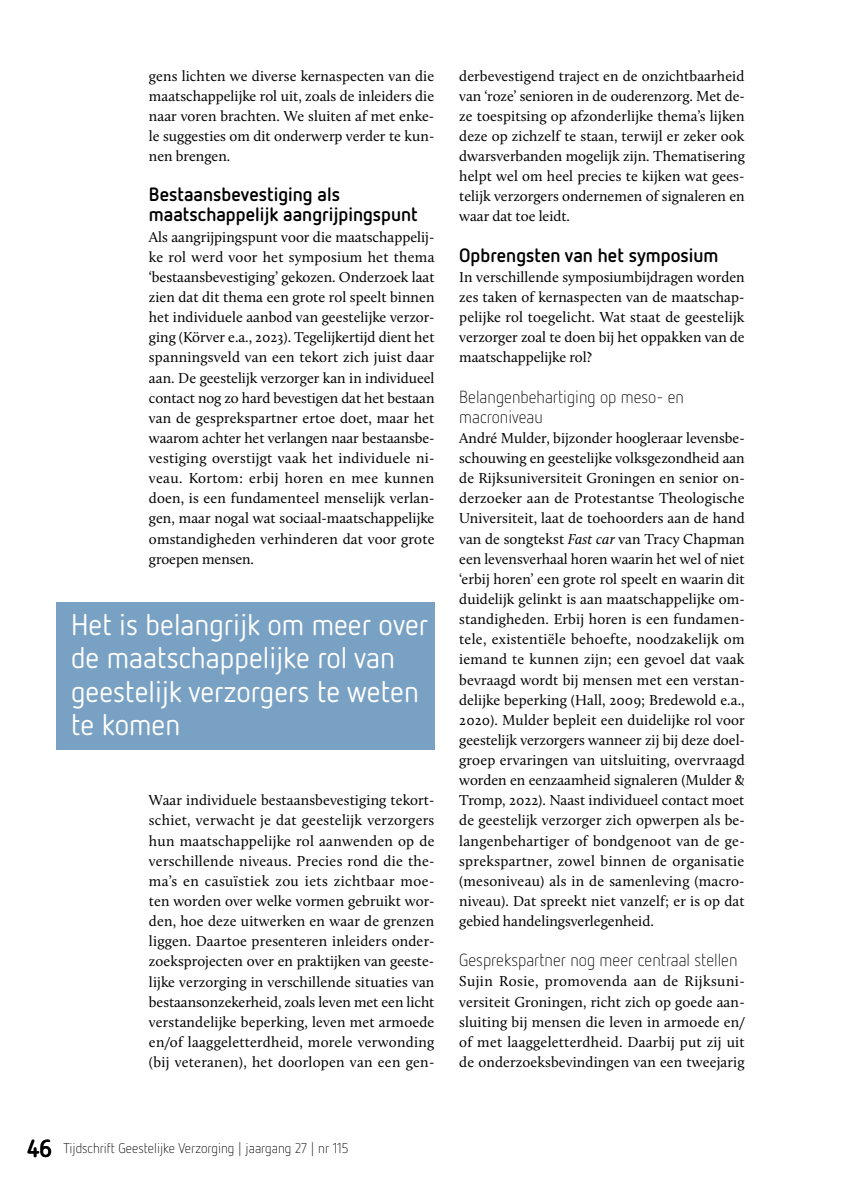
<style>
.page{position:relative;width:844px;height:1191px;background:#fff}
.page>*{position:absolute;margin:0;border:0;box-sizing:border-box;transform-origin:0 0}
.t1{font:29.75px/33.2px "Netto OT";color:#fff}
.t2{font:700 19.25px/20.1px "Netto OT";color:#000}
.t3{font:300 17.5px/20.1px "Netto OT";color:#000}
.t4{font:14.88px/20.1px "Calluna";color:#000;text-align:justify}
.t5{font:300 14px "Netto OT";color:#000}
.s1{font-style:italic}
.s2{font-weight:700;font-size:24.5px}
</style>
<div class="page">
<div style="left:56px;top:602px;width:378px;height:148px;background:#78a1c4"></div>
<p class="t4" style="left:149px;top:65px;width:287px">gens lichten we diverse kernaspecten van die maatschappelijke rol uit, zoals de inleiders die naar voren brachten. We sluiten af met enke&shy;le suggesties om dit onderwerp verder te kun&shy;nen brengen.</p>
<p class="t2" style="left:149px;top:184px;width:270px">Bestaansbevestiging als maatschappelijk aangrijpingspunt</p>
<p class="t4" style="left:149px;top:226px;width:287px">Als aangrijpingspunt voor die maatschappelij&shy;ke rol werd voor het symposium het thema ‘bestaansbevestiging’ gekozen. Onderzoek laat zien dat dit thema een grote rol speelt binnen het individuele aanbod van geestelijke verzor&shy;ging (Körver e.a., 2023). Tegelijkertijd dient het spanningsveld van een tekort zich juist daar aan. De geestelijk verzorger kan in individueel contact nog zo hard bevestigen dat het bestaan van de gesprekspartner ertoe doet, maar het waarom achter het verlangen naar bestaansbe&shy;vestiging overstijgt vaak het individuele ni&shy;veau. Kortom: erbij horen en mee kunnen doen, is een fundamenteel menselijk verlan&shy;gen, maar nogal wat sociaal-maatschappelijke omstandigheden verhinderen dat voor grote groepen mensen.</p>
<h1 class="t1" style="left:71px;top:607px;width:358px">Het is belangrijk om meer over de maatschappelijke rol van geestelijk verzorgers te weten te komen</h1>
<p class="t4" style="left:149px;top:790px;width:287px">Waar individuele bestaansbevestiging tekort&shy;schiet, verwacht je dat geestelijk verzorgers hun maatschappelijke rol aanwenden op de verschillende niveaus. Precies rond die the&shy;ma’s en casuïstiek zou iets zichtbaar moe&shy;ten worden over welke vormen gebruikt wor&shy;den, hoe deze uitwerken en waar de grenzen liggen. Daartoe presenteren inleiders onder&shy;zoeksprojecten over en praktijken van geeste&shy;lijke verzorging in verschillende situaties van bestaansonzekerheid, zoals leven met een licht verstandelijke beperking, leven met armoede en/of laaggeletterdheid, morele verwonding (bij veteranen), het doorlopen van een gen-</p>
<p class="t4" style="left:459px;top:65px;width:287px">derbevestigend traject en de onzichtbaarheid van ‘roze’ senioren in de ouderenzorg. Met de&shy;ze toespitsing op afzonderlijke thema’s lijken deze op zichzelf te staan, terwijl er zeker ook dwarsverbanden mogelijk zijn. Thematisering helpt wel om heel precies te kijken wat gees&shy;telijk verzorgers ondernemen of signaleren en waar dat toe leidt.</p>
<p class="t2" style="left:459px;top:244px;width:261px">Opbrengsten van het symposium</p>
<p class="t4" style="left:459px;top:267px;width:287px">In verschillende symposiumbijdragen worden zes taken of kernaspecten van de maatschap&shy;pelijke rol toegelicht. Wat staat de geestelijk verzorger zoal te doen bij het oppakken van de maatschappelijke rol?</p>
<p class="t3" style="left:459px;top:386px;width:226px">Belangenbehartiging op meso- en macroniveau</p>
<p class="t4" style="left:459px;top:428px;width:287px">André Mulder, bijzonder hoogleraar levensbe&shy;schouwing en geestelijke volksgezondheid aan de Rijksuniversiteit Groningen en senior on&shy;derzoeker aan de Protestantse Theologische Universiteit, laat de toehoorders aan de hand van de songtekst <span class="s1">Fast car</span> van Tracy Chapman een levensverhaal horen waarin het wel of niet ‘erbij horen’ een grote rol speelt en waarin dit duidelijk gelinkt is aan maatschappelijke om&shy;standigheden. Erbij horen is een fundamen&shy;tele, existentiële behoefte, noodzakelijk om iemand te kunnen zijn; een gevoel dat vaak bevraagd wordt bij mensen met een verstan&shy;delijke beperking (Hall, 2009; Bredewold e.a., 2020). Mulder bepleit een duidelijke rol voor geestelijk verzorgers wanneer zij bij deze doel&shy;groep ervaringen van uitsluiting, overvraagd worden en eenzaamheid signaleren (Mulder &amp; Tromp, 2022). Naast individueel contact moet de geestelijk verzorger zich opwerpen als be&shy;langenbehartiger of bondgenoot van de ge&shy;sprekspartner, zowel binnen de organisatie (mesoniveau) als in de samenleving (macro&shy;niveau). Dat spreekt niet vanzelf; er is op dat gebied handelingsverlegenheid.</p>
<p class="t3" style="left:459px;top:949px;width:280px">Gesprekspartner nog meer centraal stellen</p>
<p class="t4" style="left:459px;top:971px;width:287px">Sujin Rosie, promovenda aan de Rijksuni&shy;versiteit Groningen, richt zich op goede aan&shy;sluiting bij mensen die leven in armoede en/ of met laaggeletterdheid. Daarbij put zij uit de onderzoeksbevindingen van een tweejarig</p>
<p class="t5" style="left:27px;top:1139px;width:323px"><span class="s2">46</span> Tijdschrift Geestelijke Verzorging | jaargang 27 | nr 115</p>
</div>
